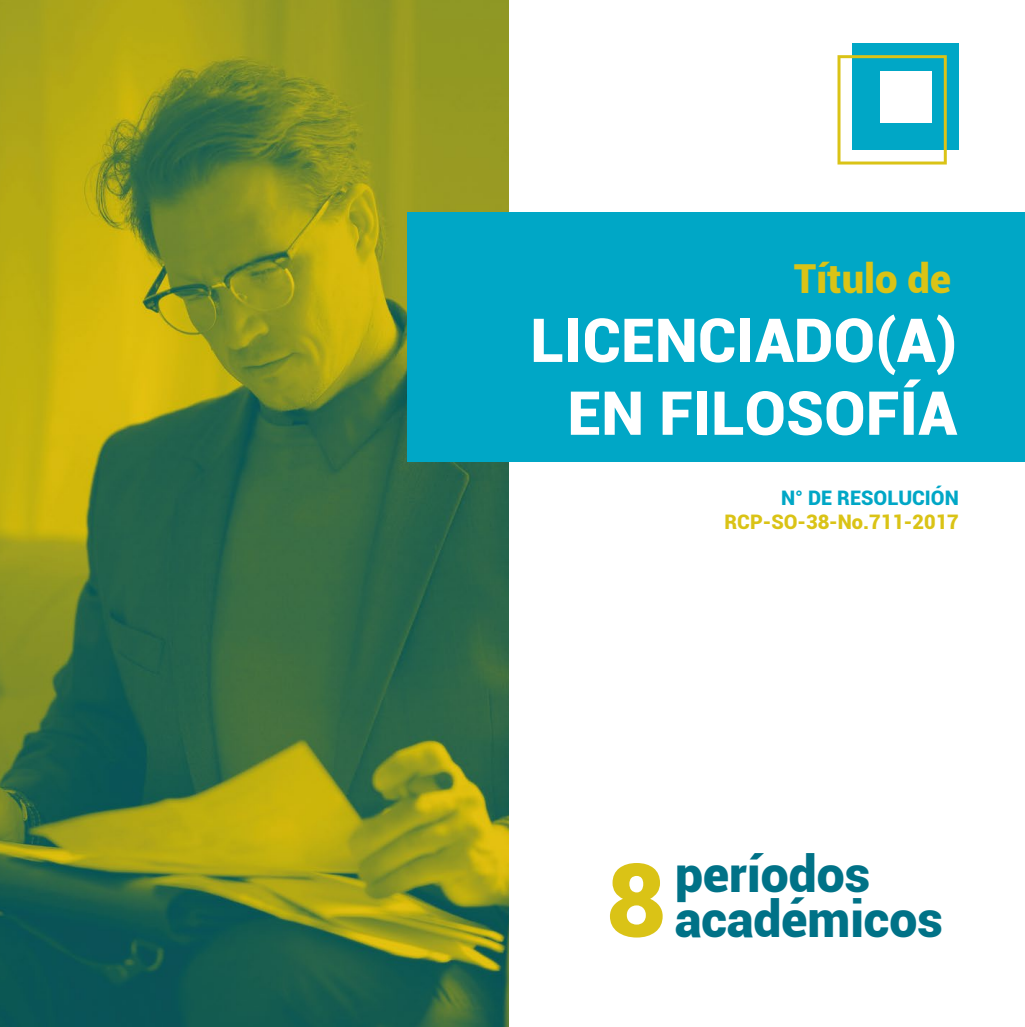
<style>
.page{position:relative;width:1025px;height:1027px;background:#fff}
.page>*{position:absolute;margin:0;border:0;box-sizing:border-box;transform-origin:0 0}
.t1{font:900 60.7px/72.8px "Roboto";color:#fff;text-align:right}
.t2{font:900 49.8px/44.4px "Roboto";color:#007287;text-align:center}
.t3{font:900 40px "Roboto";color:#dac316}
.t4{font:900 20px "Roboto";color:#dac316}
.t5{font:900 20px "Roboto";color:#00a7c6}
.s1{font-size:101.8px;color:#dac316}
</style>
<div class="page">
<img style="left:0;top:0;width:509px;height:1026px">
<div style="left:407px;top:212px;width:618px;height:249px;background:#00a7c6"></div>
<div style="left:853px;top:43px;width:106px;height:107px;background:#00a7c6"></div>
<svg style="left:838px;top:55px;width:109px;height:109px"></svg>
<p class="t3" style="left:794px;top:250px;width:159px">Título de</p>
<p class="t1" style="left:530px;top:301px;width:428px">LICENCIADO(A)<br>EN FILOSOFÍA</p>
<p class="t5" style="left:781px;top:484px;width:179px">N° DE RESOLUCIÓN</p>
<p class="t4" style="left:725px;top:508px;width:236px">RCP-SO-38-No.711-2017</p>
<p class="t2" style="left:606px;top:850px;width:338px">períodos<br><span class="s1">8</span> académicos</p>
</div>
